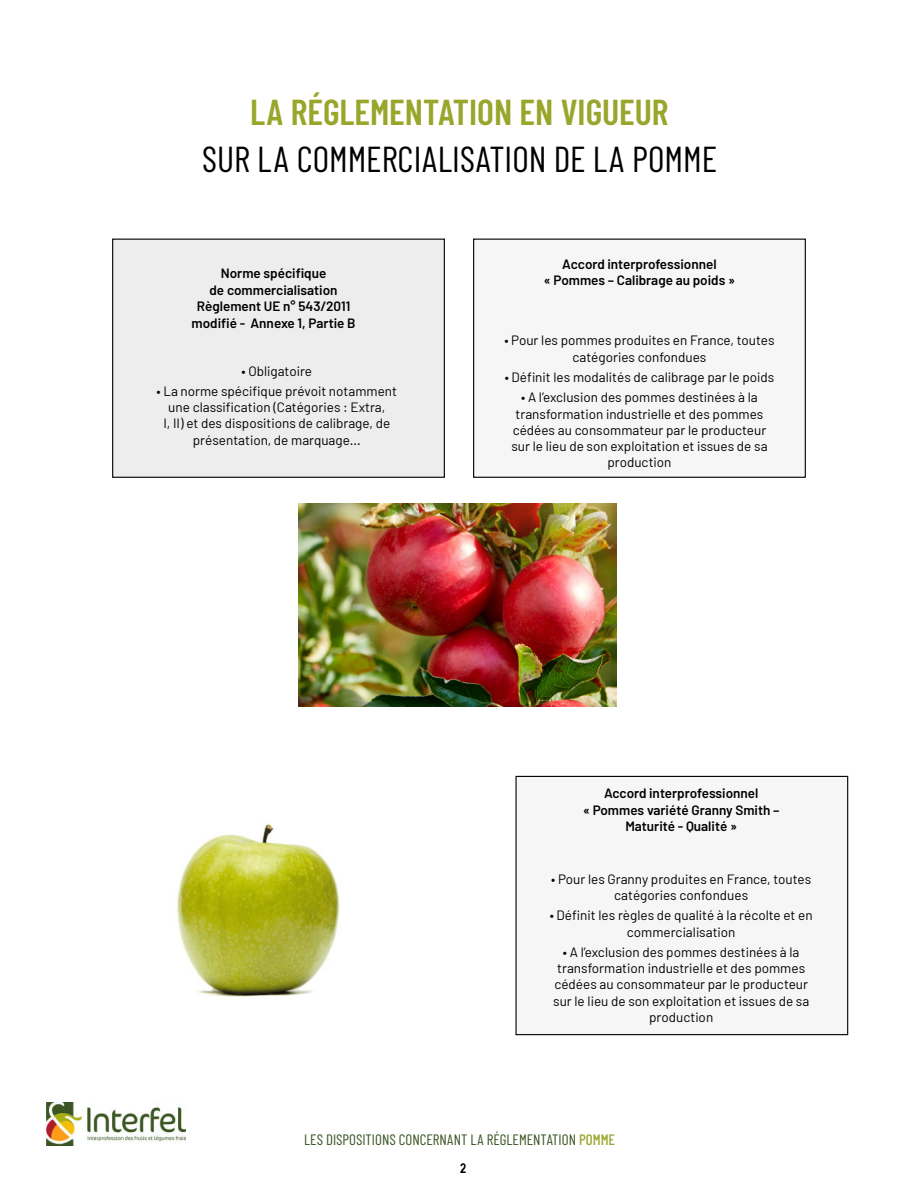
<style>
.page{position:relative;width:918px;height:1188px;background:#fff}
.page>*{position:absolute;margin:0;border:0;box-sizing:border-box;transform-origin:0 0}
.t1{font:36px "Barlow Condensed";color:#000}
.t2{font:600 36px "Barlow Condensed";color:#98a62c}
.t3{font:15px "Barlow Condensed";color:#3a5523}
.t4{font:13.5px/16.2px "Barlow";color:#000;text-align:center}
.t5{font:600 13.5px/16.5px "Barlow";color:#000;text-align:center}
.t6{font:700 13.5px "Arial Narrow";color:#000}
.s1{font-weight:500;color:#98a62c}
</style>
<div class="page">
<img style="left:46px;top:1103px;width:139px;height:43px">
<div style="left:113px;top:239px;width:331px;height:238px;background:#ededed"></div>
<div style="left:112px;top:239px;width:333px;height:239px;border:1px solid #000"></div>
<div style="left:474px;top:239px;width:331px;height:238px;background:#f6f6f6"></div>
<div style="left:473px;top:239px;width:333px;height:239px;border:1px solid #000"></div>
<img style="left:299px;top:504px;width:318px;height:203px">
<div style="left:516px;top:776px;width:332px;height:259px;background:#f6f6f6"></div>
<div style="left:515px;top:776px;width:333px;height:259px;border:1px solid #000"></div>
<img style="left:177px;top:824px;width:163px;height:173px">
<h1 class="t2" style="left:250px;top:99px;width:420px">LA RÉGLEMENTATION EN VIGUEUR</h1>
<h1 class="t1" style="left:202px;top:147px;width:517px">SUR LA COMMERCIALISATION DE LA POMME</h1>
<p class="t5" style="left:192px;top:265px;width:166px">Norme spécifique<br>de commercialisation<br>Règlement UE n° 543/2011 modifié - Annexe 1, Partie B</p>
<p class="t4" style="left:242px;top:364px;width:72px">• Obligatoire</p>
<p class="t4" style="left:157px;top:383px;width:242px">• La norme spécifique prévoit notamment une classification (Catégories : Extra,<br>I, II) et des dispositions de calibrage, de présentation, de marquage...</p>
<p class="t5" style="left:544px;top:256px;width:193px">Accord interprofessionnel<br>« Pommes – Calibrage au poids »</p>
<p class="t4" style="left:504px;top:332px;width:272px">• Pour les pommes produites en France, toutes catégories confondues</p>
<p class="t4" style="left:505px;top:369px;width:271px">• Définit les modalités de calibrage par le poids</p>
<p class="t4" style="left:511px;top:389px;width:258px">• A l’exclusion des pommes destinées à la transformation industrielle et des pommes cédées au consommateur par le producteur sur le lieu de son exploitation et issues de sa production</p>
<p class="t5" style="left:583px;top:785px;width:198px">Accord interprofessionnel<br>« Pommes variété Granny Smith –<br>Maturité - Qualité »</p>
<p class="t4" style="left:551px;top:870px;width:261px">• Pour les Granny produites en France, toutes catégories confondues</p>
<p class="t4" style="left:550px;top:907px;width:264px">• Définit les règles de qualité à la récolte et en commercialisation</p>
<p class="t4" style="left:553px;top:944px;width:258px">• A l’exclusion des pommes destinées à la transformation industrielle et des pommes cédées au consommateur par le producteur sur le lieu de son exploitation et issues de sa production</p>
<p class="t3" style="left:304px;top:1131px;width:312px">LES DISPOSITIONS CONCERNANT LA RÉGLEMENTATION <span class="s1">POMME</span></p>
<p class="t6" style="left:460px;top:1160px;width:8px">2</p>
</div>
